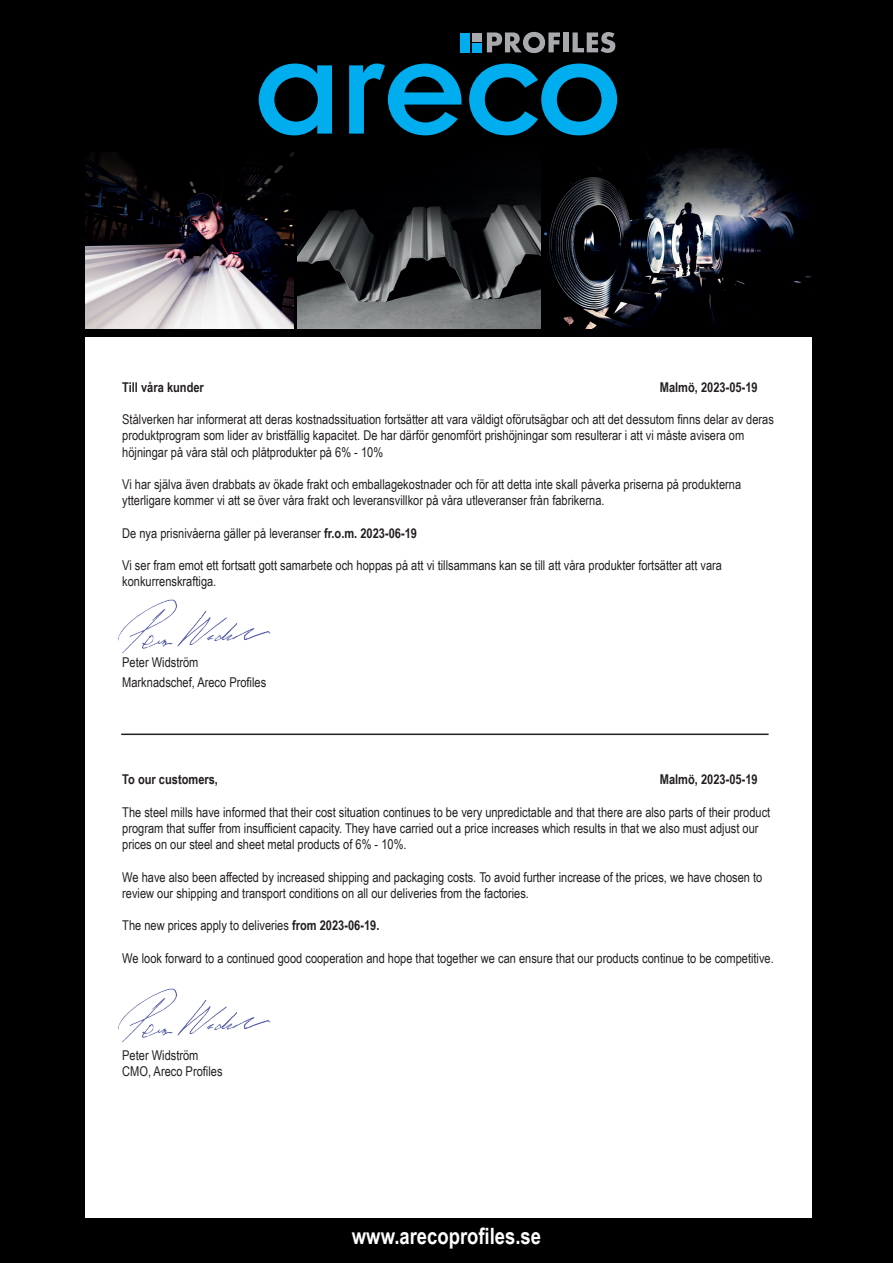
<style>
.page{position:relative;width:893px;height:1263px;background:#000001}
.page>*{position:absolute;margin:0;border:0;box-sizing:border-box;transform-origin:0 0}
.t1{font:700 22.5px "Arial Narrow";color:#fff}
.t2{font:13.5px/16.2px "Arial Narrow";color:#231f20}
.t3{font:700 13.5px "Arial Narrow";color:#231f20}
.s1{font-weight:700}
</style>
<div class="page">
<img style="left:85px;top:223px;width:209px;height:105px">
<img style="left:298px;top:223px;width:242px;height:105px">
<img style="left:544px;top:223px;width:268px;height:105px">
<svg style="left:85px;top:115px;width:719px;height:108px"></svg>
<div style="left:85px;top:337px;width:727px;height:880px;background:#fff"></div>
<img style="left:118px;top:599px;width:153px;height:54px">
<img style="left:118px;top:988px;width:153px;height:54px">
<hr style="left:121px;top:733px;width:648px;height:2px;background:#231f20">
<svg style="left:259px;top:64px;width:73px;height:71px"></svg>
<svg style="left:349px;top:64px;width:112px;height:71px"></svg>
<svg style="left:469px;top:64px;width:148px;height:71px"></svg>
<svg style="left:487px;top:32px;width:73px;height:21px"></svg>
<div style="left:563px;top:32px;width:5px;height:20px;background:#a8a9ad"></div>
<svg style="left:572px;top:32px;width:43px;height:21px"></svg>
<div style="left:472px;top:33px;width:9px;height:9px;background:#a8a9ad"></div>
<div style="left:472px;top:43px;width:9px;height:10px;background:#00aeef"></div>
<div style="left:460px;top:33px;width:10px;height:20px;background:#00aeef"></div>
<p class="t3" style="left:122px;top:377px;width:83px">Till våra kunder</p>
<p class="t3" style="left:660px;top:377px;width:99px">Malmö, 2023-05-19</p>
<p class="t2" style="left:122px;top:411px;width:653px">Stålverken har informerat att deras kostnadssituation fortsätter att vara väldigt oförutsägbar och att det dessutom finns delar av deras produktprogram som lider av bristfällig kapacitet. De har därför genomfört prishöjningar som resulterar i att vi måste avisera om höjningar på våra stål och plåtprodukter på 6% - 10%</p>
<p class="t2" style="left:122px;top:476px;width:620px">Vi har själva även drabbats av ökade frakt och emballagekostnader och för att detta inte skall påverka priserna på produkterna ytterligare kommer vi att se över våra frakt och leveransvillkor på våra utleveranser från fabrikerna.</p>
<p class="t2" style="left:122px;top:524px;width:296px">De nya prisnivåerna gäller på leveranser <span class="s1">fr.o.m. 2023-06-19</span></p>
<p class="t2" style="left:122px;top:557px;width:601px">Vi ser fram emot ett fortsatt gott samarbete och hoppas på att vi tillsammans kan se till att våra produkter fortsätter att vara konkurrenskraftiga.</p>
<p class="t2" style="left:122px;top:652px;width:145px;line-height:19.8px">Peter Widström<br>Marknadschef, Areco Profiles</p>
<p class="t3" style="left:122px;top:769px;width:97px">To our customers,</p>
<p class="t3" style="left:660px;top:769px;width:99px">Malmö, 2023-05-19</p>
<p class="t2" style="left:122px;top:803px;width:649px">The steel mills have informed that their cost situation continues to be very unpredictable and that there are also parts of their product program that suffer from insufficient capacity. They have carried out a price increases which results in that we also must adjust our prices on our steel and sheet metal products of 6% - 10%.</p>
<p class="t2" style="left:122px;top:868px;width:642px">We have also been affected by increased shipping and packaging costs. To avoid further increase of the prices, we have chosen to review our shipping and transport conditions on all our deliveries from the factories.</p>
<p class="t2" style="left:122px;top:917px;width:259px">The new prices apply to deliveries <span class="s1">from 2023-06-19.</span></p>
<p class="t2" style="left:122px;top:949px;width:653px">We look forward to a continued good cooperation and hope that together we can ensure that our products continue to be competitive.</p>
<p class="t2" style="left:122px;top:1046px;width:102px">Peter Widström<br>CMO, Areco Profiles</p>
<h1 class="t1" style="left:352px;top:1219px;width:191px">www.arecoprofiles.se</h1>
</div>
